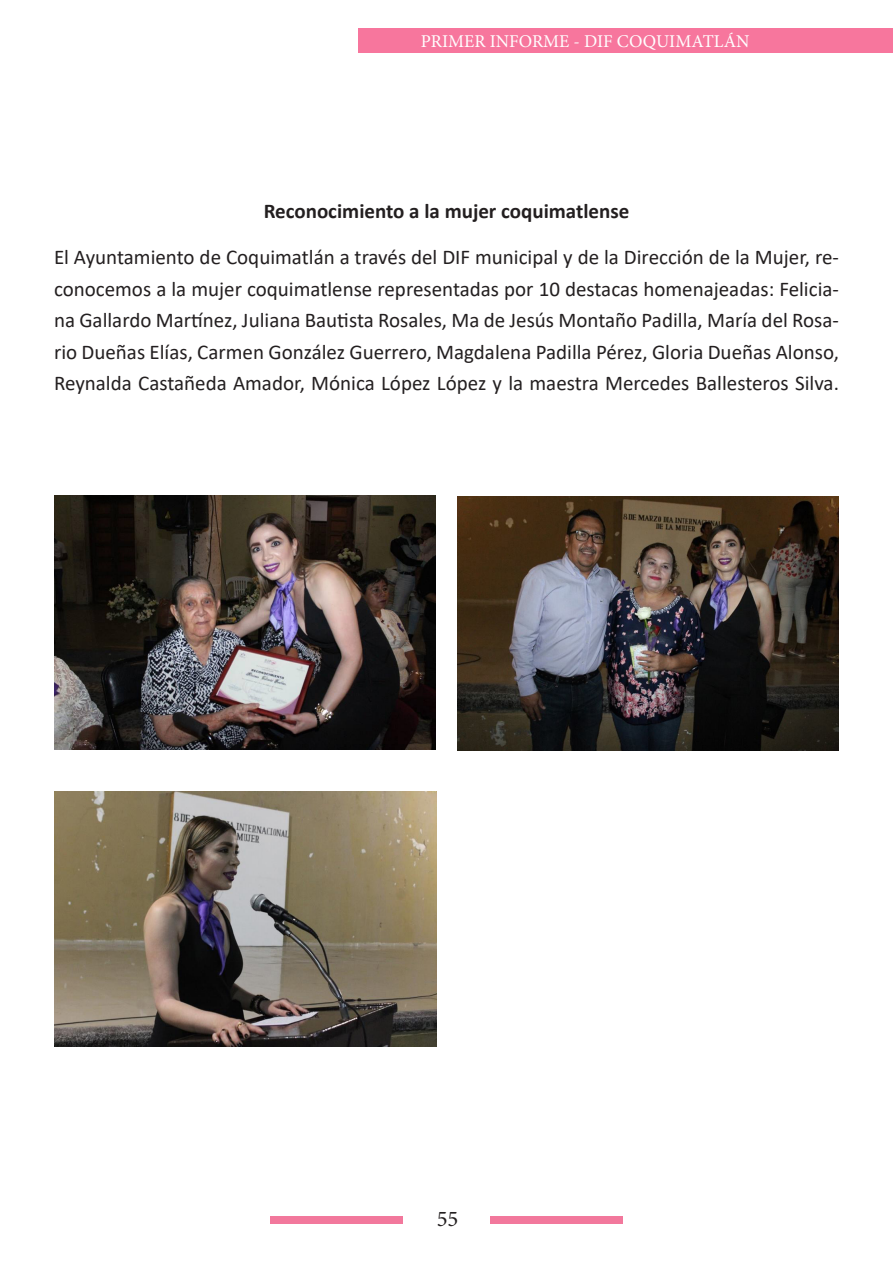
<style>
.page{position:relative;width:893px;height:1263px;background:#fff}
.page>*{position:absolute;margin:0;border:0;box-sizing:border-box;transform-origin:0 0}
.t1{font:22.5px "Minion Pro";color:#231f20}
.t2{font:21px/31.5px "Calibri";color:#231f20;text-align:justify}
.t3{font:700 21px "Calibri";color:#231f20}
.t4{font:18px "Minion Pro";color:#fff}
</style>
<div class="page">
<div style="left:358px;top:28px;width:535px;height:25px;background:#f7769d"></div>
<div style="left:491px;top:1217px;width:132px;height:7px;background:#f2789c"></div>
<div style="left:270px;top:1217px;width:132px;height:7px;background:#f2789c"></div>
<img style="left:54px;top:495px;width:382px;height:254px">
<img style="left:54px;top:792px;width:382px;height:254px">
<img style="left:457px;top:497px;width:382px;height:254px">
<p class="t4" style="left:421px;top:29px;width:330px">PRIMER INFORME - DIF COQUIMATLÁN</p>
<p class="t3" style="left:264px;top:196px;width:367px">Reconocimiento a la mujer coquimatlense</p>
<p class="t2" style="left:54px;top:241px;width:786px">El Ayuntamiento de Coquimatlán a través del DIF municipal y de la Dirección de la Mujer, re&shy;conocemos a la mujer coquimatlense representadas por 10 destacas homenajeadas: Felicia&shy;na Gallardo Martínez, Juliana Bautista Rosales, Ma de Jesús Montaño Padilla, María del Rosa&shy;rio Dueñas Elías, Carmen González Guerrero, Magdalena Padilla Pérez, Gloria Dueñas Alonso, Reynalda Castañeda Amador, Mónica López López y la maestra Mercedes Ballesteros Silva.</p>
<p class="t1" style="left:437px;top:1204px;width:23px">55</p>
</div>
